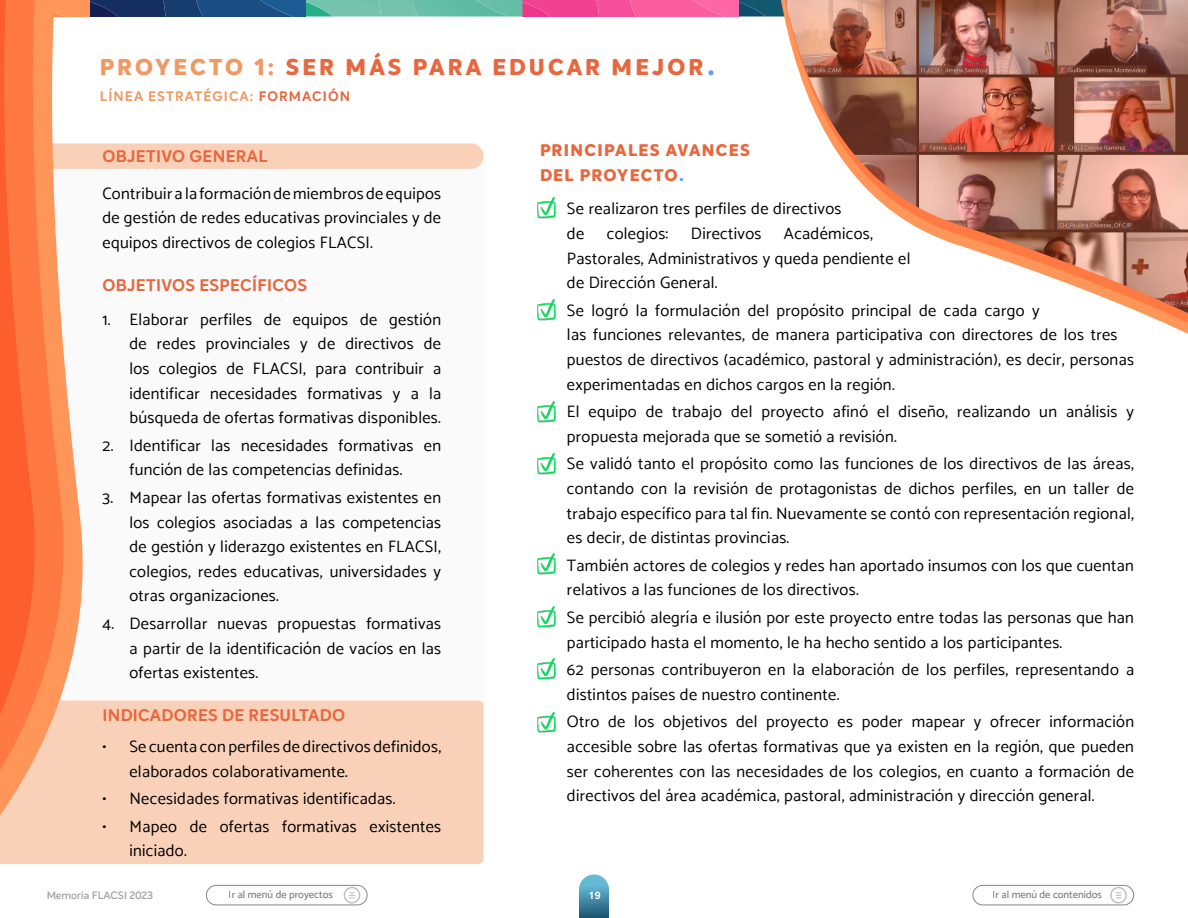
<style>
.page{position:relative;width:1188px;height:918px;background:#fff}
.page>*{position:absolute;margin:0;border:0;box-sizing:border-box;transform-origin:0 0}
.t1{font:800 22.5px "Intelo";letter-spacing:.14em;color:#e7683f}
.t2{font:16.5px/24.6px "Catamaran";letter-spacing:.02em;color:#000}
.t3{font:700 16.5px "Intelo";letter-spacing:.02em;color:#e7683f}
.t4{font:800 16.5px/24.6px "Intelo";letter-spacing:.08em;color:#e7683f}
.t5{font:700 13.5px "Intelo";letter-spacing:.08em;color:#ef9a65}
.t6{font:500 10.5px "Catamaran";color:#3e3e3e}
.t7{font:600 10.5px "Intelo";color:#535353}
.t8{font:700 10.5px "Helvetica";color:#fff}
.s1{color:#ef9a65}
.s2{font-size:27px;color:#61a0ee}
.s3{color:#e7683f}
.s4{font-weight:700;font-size:21px;color:#61a0ee}
</style>
<div class="page">
<div style="left:973px;top:885px;width:161px;height:20px;border:1px solid #3e3e3e;border-radius:10px"></div>
<svg style="left:1110px;top:887px;width:17px;height:16px"></svg>
<div style="left:206px;top:885px;width:161px;height:20px;border:1px solid #3e3e3e;border-radius:10px"></div>
<svg style="left:344px;top:887px;width:16px;height:16px"></svg>
<svg style="left:579px;top:874px;width:30px;height:44px"></svg>
<svg style="left:144px;top:0;width:445px;height:17px;background:#618295"></svg>
<div style="left:144px;top:143px;width:340px;height:26px;background:#f8d1b8"></div>
<div style="left:144px;top:700px;width:340px;height:164px;background:#f8d1b8"></div>
<svg style="left:124px;top:0;width:20px;height:864px"></svg>
<svg style="left:96px;top:0;width:28px;height:864px"></svg>
<svg style="left:0;top:0;width:96px;height:864px"></svg>
<img style="left:537px;top:197px;width:19px;height:22px">
<img style="left:537px;top:299px;width:19px;height:22px">
<img style="left:537px;top:401px;width:19px;height:22px">
<img style="left:537px;top:453px;width:19px;height:22px">
<img style="left:537px;top:553px;width:19px;height:22px">
<img style="left:537px;top:606px;width:19px;height:22px">
<img style="left:537px;top:658px;width:19px;height:22px">
<img style="left:537px;top:711px;width:19px;height:22px">
<svg style="left:589px;top:0;width:599px;height:334px"></svg>
<img style="left:785px;top:0;width:403px;height:313px">
<h1 class="t1" style="left:100px;top:52px;width:616px"><span class="s1">PROYECTO 1:</span> SER MÁS PARA EDUCAR MEJOR<span class="s2">.</span></h1>
<p class="t5" style="left:100px;top:88px;width:252px">LÍNEA ESTRATÉGICA: <span class="s3">FORMACIÓN</span></p>
<p class="t3" style="left:102px;top:146px;width:167px">OBJETIVO GENERAL</p>
<p class="t2" style="left:102px;top:181px;width:340px;text-align:justify">Contribuir a la formación de miembros de equipos de gestión de redes educativas provinciales y de equipos directivos de colegios FLACSI.</p>
<p class="t3" style="left:102px;top:275px;width:206px">OBJETIVOS ESPECÍFICOS</p>
<p class="t2" style="left:129px;top:307px;width:313px;text-align:justify;text-indent:-27px">1. Elaborar perfiles de equipos de gestión de redes provinciales y de directivos de los colegios de FLACSI, para contribuir a identificar necesidades formativas y a la búsqueda de ofertas formativas disponibles.</p>
<p class="t2" style="left:129px;top:433px;width:313px;text-indent:-27px">2. Identificar las necesidades formativas en función de las competencias definidas.</p>
<p class="t2" style="left:129px;top:485px;width:313px;text-align:justify;text-indent:-27px">3. Mapear las ofertas formativas existentes en los colegios asociadas a las competencias de gestión y liderazgo existentes en FLACSI, colegios, redes educativas, universidades y otras organizaciones.</p>
<p class="t2" style="left:129px;top:611px;width:313px;text-align:justify;text-indent:-27px">4. Desarrollar nuevas propuestas formativas a partir de la identificación de vacíos en las ofertas existentes.</p>
<p class="t3" style="left:102px;top:705px;width:244px">INDICADORES DE RESULTADO</p>
<p class="t2" style="left:129px;top:734px;width:313px;text-indent:-27px">• Se cuenta con perfiles de directivos definidos, elaborados colaborativamente.</p>
<p class="t2" style="left:102px;top:786px;width:295px">• Necesidades formativas identificadas.</p>
<p class="t2" style="left:129px;top:814px;width:313px;text-indent:-27px">• Mapeo de ofertas formativas existentes iniciado.</p>
<p class="t4" style="left:540px;top:139px;width:211px">PRINCIPALES AVANCES<br>DEL PROYECTO<span class="s4">.</span></p>
<p class="t2" style="left:567px;top:196px;width:276px;text-indent:-27px">• Se realizaron tres perfiles de directivos de</p>
<p class="t2" style="left:567px;top:221px;width:345px;text-indent:217px">Académicos,<br>Pastorales, Administrativos y queda pendiente el de Dirección General.</p>
<p class="t2" style="left:567px;top:298px;width:568px;text-indent:-27px">• Se logró la formulación del propósito principal de cada cargo y<br>las funciones relevantes, de manera participativa con directores de los tres puestos de directivos (académico, pastoral y administración), es decir, personas experimentadas en dichos cargos en la región.</p>
<p class="t2" style="left:567px;top:399px;width:569px;text-indent:-27px">• El equipo de trabajo del proyecto afinó el diseño, realizando un análisis y propuesta mejorada que se sometió a revisión.</p>
<p class="t2" style="left:567px;top:451px;width:569px;text-align:justify;text-indent:-27px">• Se validó tanto el propósito como las funciones de los directivos de las áreas, contando con la revisión de protagonistas de dichos perfiles, en un taller de trabajo específico para tal fin. Nuevamente se contó con representación regional, es decir, de distintas provincias.</p>
<p class="t2" style="left:567px;top:553px;width:569px;text-indent:-27px">• También actores de colegios y redes han aportado insumos con los que cuentan relativos a las funciones de los directivos.</p>
<p class="t2" style="left:567px;top:605px;width:569px;text-indent:-27px">• Se percibió alegría e ilusión por este proyecto entre todas las personas que han participado hasta el momento, le ha hecho sentido a los participantes.</p>
<p class="t2" style="left:567px;top:657px;width:569px;text-indent:-27px">• 62 personas contribuyeron en la elaboración de los perfiles, representando a distintos países de nuestro continente.</p>
<p class="t2" style="left:567px;top:709px;width:569px;text-align:justify;text-indent:-27px">• Otro de los objetivos del proyecto es poder mapear y ofrecer información accesible sobre las ofertas formativas que ya existen en la región, que pueden ser coherentes con las necesidades de los colegios, en cuanto a formación de directivos del área académica, pastoral, administración y dirección general.</p>
<p class="t2" style="left:607px;top:221px;width:63px">colegios:</p>
<p class="t2" style="left:691px;top:221px;width:72px">Directivos</p>
<p class="t7" style="left:46px;top:889px;width:108px">Memoria FLACSI 2023</p>
<p class="t6" style="left:229px;top:888px;width:105px">Ir al menú de proyectos</p>
<p class="t8" style="left:589px;top:889px;width:13px">19</p>
<p class="t6" style="left:993px;top:888px;width:111px">Ir al menú de contenidos</p>
</div>
